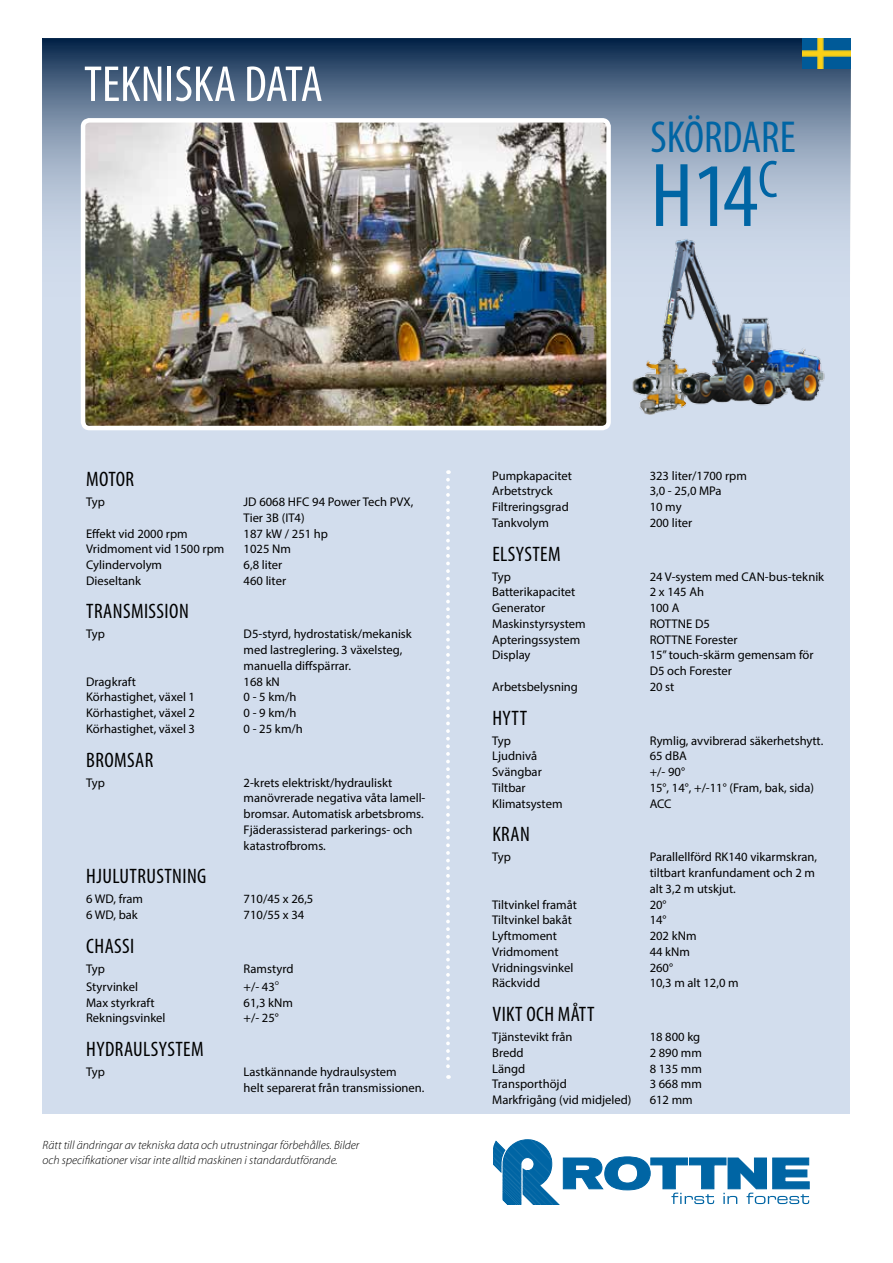
<style>
.page{position:relative;width:893px;height:1263px;background:#fff}
.page>*{position:absolute;margin:0;border:0;box-sizing:border-box;transform-origin:0 0}
.t1{font:condensed 91.5px "Myriad Pro";color:#0065a4}
.t2{font:condensed 51px "Myriad Pro";color:#fff}
.t3{font:condensed 45px "Myriad Pro";color:#0065a4}
.t4{font:condensed 21px "Myriad Pro";letter-spacing:.02em;color:#000}
.t5{font:12.6px/15.8px "Myriad Pro";color:#000}
.t6{font:italic 300 12px/15.8px "Myriad Pro";color:#000}
.s1{font-weight:300;font-stretch:condensed;font-size:14.25px}
</style>
<div class="page">
<div style="left:43px;top:38px;width:807px;height:1076px;background:#d2dded"></div>
<svg style="left:43px;top:38px;width:807px;height:193px"></svg>
<img style="left:86px;top:123px;width:520px;height:302px">
<div style="left:81px;top:118px;width:530px;height:312px;border:4px solid #fff;border-radius:6px"></div>
<img style="left:632px;top:238px;width:193px;height:177px">
<svg style="left:446px;top:480px;width:4px;height:599px"></svg>
<img style="left:802px;top:38px;width:48px;height:30px">
<svg style="left:493px;top:1140px;width:316px;height:64px"></svg>
<h2 class="t2" style="left:84px;top:53px;width:240px">TEKNISKA DATA</h2>
<h3 class="t3" style="left:651px;top:110px;width:146px">SKÖRDARE</h3>
<h1 class="t1" style="left:651px;top:140px;width:129px">H14<sup>C</sup></h1>
<h3 class="t4" style="left:86px;top:466px;width:49px">MOTOR</h3>
<p class="t5" style="left:86px;top:494px;width:20px">Typ</p>
<p class="t5" style="left:244px;top:494px;width:171px">JD 6068 HFC 94 Power Tech PVX,<br>Tier 3B (IT4)</p>
<p class="t5" style="left:86px;top:525px;width:103px">Effekt vid 2000 rpm</p>
<p class="t5" style="left:244px;top:525px;width:86px">187 kW / 251 hp</p>
<p class="t5" style="left:86px;top:541px;width:140px">Vridmoment vid 1500 rpm</p>
<p class="t5" style="left:244px;top:541px;width:49px">1025 Nm</p>
<p class="t5" style="left:86px;top:557px;width:78px">Cylindervolym</p>
<p class="t5" style="left:244px;top:557px;width:40px">6,8 liter</p>
<p class="t5" style="left:86px;top:572px;width:57px">Dieseltank</p>
<p class="t5" style="left:244px;top:572px;width:44px">460 liter</p>
<h3 class="t4" style="left:86px;top:599px;width:104px">TRANSMISSION</h3>
<p class="t5" style="left:86px;top:626px;width:20px">Typ</p>
<p class="t5" style="left:244px;top:626px;width:170px">D5-styrd, hydrostatisk/mekanisk med lastreglering. 3 växelsteg, manuella diffspärrar.</p>
<p class="t5" style="left:86px;top:673px;width:51px">Dragkraft</p>
<p class="t5" style="left:244px;top:673px;width:38px">168 kN</p>
<p class="t5" style="left:86px;top:689px;width:111px">Körhastighet, växel 1</p>
<p class="t5" style="left:244px;top:689px;width:54px">0 - 5 km/h</p>
<p class="t5" style="left:86px;top:705px;width:111px">Körhastighet, växel 2</p>
<p class="t5" style="left:244px;top:705px;width:54px">0 - 9 km/h</p>
<p class="t5" style="left:86px;top:721px;width:111px">Körhastighet, växel 3</p>
<p class="t5" style="left:244px;top:721px;width:61px">0 - 25 km/h</p>
<h3 class="t4" style="left:86px;top:747px;width:69px">BROMSAR</h3>
<p class="t5" style="left:86px;top:774px;width:20px">Typ</p>
<p class="t5" style="left:244px;top:774px;width:183px">2-krets elektriskt/hydrauliskt manövrerade negativa våta lamell&shy;bromsar. Automatisk arbetsbroms.<br>Fjäderassisterad parkerings- och katastrofbroms.</p>
<h3 class="t4" style="left:86px;top:864px;width:122px">HJULUTRUSTNING</h3>
<p class="t5" style="left:86px;top:891px;width:58px">6 WD, fram</p>
<p class="t5" style="left:244px;top:891px;width:71px">710/45 x 26,5</p>
<p class="t5" style="left:86px;top:907px;width:53px">6 WD, bak</p>
<p class="t5" style="left:244px;top:907px;width:62px">710/55 x 34</p>
<h3 class="t4" style="left:86px;top:933px;width:50px">CHASSI</h3>
<p class="t5" style="left:86px;top:960px;width:20px">Typ</p>
<p class="t5" style="left:244px;top:960px;width:51px">Ramstyrd</p>
<p class="t5" style="left:86px;top:978px;width:54px">Styrvinkel</p>
<p class="t5" style="left:244px;top:978px;width:37px">+/- 43<span class="s1">°</span></p>
<p class="t5" style="left:86px;top:994px;width:70px">Max styrkraft</p>
<p class="t5" style="left:244px;top:994px;width:51px">61,3 kNm</p>
<p class="t5" style="left:86px;top:1010px;width:81px">Rekningsvinkel</p>
<p class="t5" style="left:244px;top:1010px;width:37px">+/- 25°</p>
<h3 class="t4" style="left:86px;top:1036px;width:119px">HYDRAULSYSTEM</h3>
<p class="t5" style="left:86px;top:1064px;width:20px">Typ</p>
<p class="t5" style="left:244px;top:1064px;width:182px">Lastkännande hydraulsystem<br>helt separerat från transmissionen.</p>
<p class="t6" style="left:43px;top:1137px;width:318px">Rätt till ändringar av tekniska data och utrustningar förbehålles. Bilder och specifikationer visar inte alltid maskinen i standardutförande.</p>
<p class="t5" style="left:492px;top:467px;width:81px">Pumpkapacitet</p>
<p class="t5" style="left:650px;top:467px;width:99px">323 liter/1700 rpm</p>
<p class="t5" style="left:492px;top:483px;width:62px">Arbetstryck</p>
<p class="t5" style="left:650px;top:483px;width:73px">3,0 - 25,0 MPa</p>
<p class="t5" style="left:492px;top:499px;width:78px">Filtreringsgrad</p>
<p class="t5" style="left:650px;top:499px;width:33px">10 my</p>
<p class="t5" style="left:492px;top:515px;width:58px">Tankvolym</p>
<p class="t5" style="left:650px;top:515px;width:44px">200 liter</p>
<h3 class="t4" style="left:492px;top:541px;width:70px">ELSYSTEM</h3>
<p class="t5" style="left:492px;top:568px;width:20px">Typ</p>
<p class="t5" style="left:650px;top:568px;width:176px">24 V-system med CAN-bus-teknik</p>
<p class="t5" style="left:492px;top:584px;width:85px">Batterikapacitet</p>
<p class="t5" style="left:650px;top:584px;width:56px">2 x 145 Ah</p>
<p class="t5" style="left:492px;top:600px;width:55px">Generator</p>
<p class="t5" style="left:650px;top:600px;width:31px">100 A</p>
<p class="t5" style="left:492px;top:616px;width:95px">Maskinstyrsystem</p>
<p class="t5" style="left:650px;top:616px;width:62px">ROTTNE D5</p>
<p class="t5" style="left:492px;top:631px;width:90px">Apteringssystem</p>
<p class="t5" style="left:650px;top:631px;width:89px">ROTTNE Forester</p>
<p class="t5" style="left:492px;top:647px;width:40px">Display</p>
<p class="t5" style="left:650px;top:647px;width:165px">15” touch-skärm gemensam för<br>D5 och Forester</p>
<p class="t5" style="left:492px;top:679px;width:87px">Arbetsbelysning</p>
<p class="t5" style="left:650px;top:679px;width:26px">20 st</p>
<h3 class="t4" style="left:492px;top:705px;width:36px">HYTT</h3>
<p class="t5" style="left:492px;top:732px;width:20px">Typ</p>
<p class="t5" style="left:650px;top:732px;width:175px">Rymlig, avvibrerad säkerhetshytt.</p>
<p class="t5" style="left:492px;top:748px;width:47px">Ljudnivå</p>
<p class="t5" style="left:650px;top:748px;width:39px">65 dBA</p>
<p class="t5" style="left:492px;top:764px;width:51px">Svängbar</p>
<p class="t5" style="left:650px;top:764px;width:37px">+/- 90°</p>
<p class="t5" style="left:492px;top:780px;width:35px">Tiltbar</p>
<p class="t5" style="left:650px;top:780px;width:166px">15°, 14°, +/-11° (Fram, bak, sida)</p>
<p class="t5" style="left:492px;top:795px;width:72px">Klimatsystem</p>
<p class="t5" style="left:650px;top:795px;width:23px">ACC</p>
<h3 class="t4" style="left:492px;top:822px;width:39px">KRAN</h3>
<p class="t5" style="left:492px;top:849px;width:20px">Typ</p>
<p class="t5" style="left:650px;top:849px;width:169px">Parallellförd RK140 vikarmskran, tiltbart kranfundament och 2 m alt 3,2 m utskjut.</p>
<p class="t5" style="left:492px;top:896px;width:86px">Tiltvinkel framåt</p>
<p class="t5" style="left:650px;top:896px;width:18px">20°</p>
<p class="t5" style="left:492px;top:912px;width:81px">Tiltvinkel bakåt</p>
<p class="t5" style="left:650px;top:912px;width:18px">14°</p>
<p class="t5" style="left:492px;top:928px;width:66px">Lyftmoment</p>
<p class="t5" style="left:650px;top:928px;width:48px">202 kNm</p>
<p class="t5" style="left:492px;top:943px;width:68px">Vridmoment</p>
<p class="t5" style="left:650px;top:943px;width:42px">44 kNm</p>
<p class="t5" style="left:492px;top:959px;width:83px">Vridningsvinkel</p>
<p class="t5" style="left:650px;top:959px;width:25px">260°</p>
<p class="t5" style="left:492px;top:975px;width:49px">Räckvidd</p>
<p class="t5" style="left:650px;top:975px;width:90px">10,3 m alt 12,0 m</p>
<h3 class="t4" style="left:492px;top:1001px;width:104px">VIKT OCH MÅTT</h3>
<p class="t5" style="left:492px;top:1029px;width:82px">Tjänstevikt från</p>
<p class="t5" style="left:650px;top:1029px;width:52px">18 800 kg</p>
<p class="t5" style="left:492px;top:1044px;width:33px">Bredd</p>
<p class="t5" style="left:650px;top:1044px;width:54px">2 890 mm</p>
<p class="t5" style="left:492px;top:1060px;width:35px">Längd</p>
<p class="t5" style="left:650px;top:1060px;width:54px">8 135 mm</p>
<p class="t5" style="left:492px;top:1076px;width:76px">Transporthöjd</p>
<p class="t5" style="left:650px;top:1076px;width:54px">3 668 mm</p>
<p class="t5" style="left:492px;top:1092px;width:141px">Markfrigång (vid midjeled)</p>
<p class="t5" style="left:650px;top:1092px;width:45px">612 mm</p>
</div>
